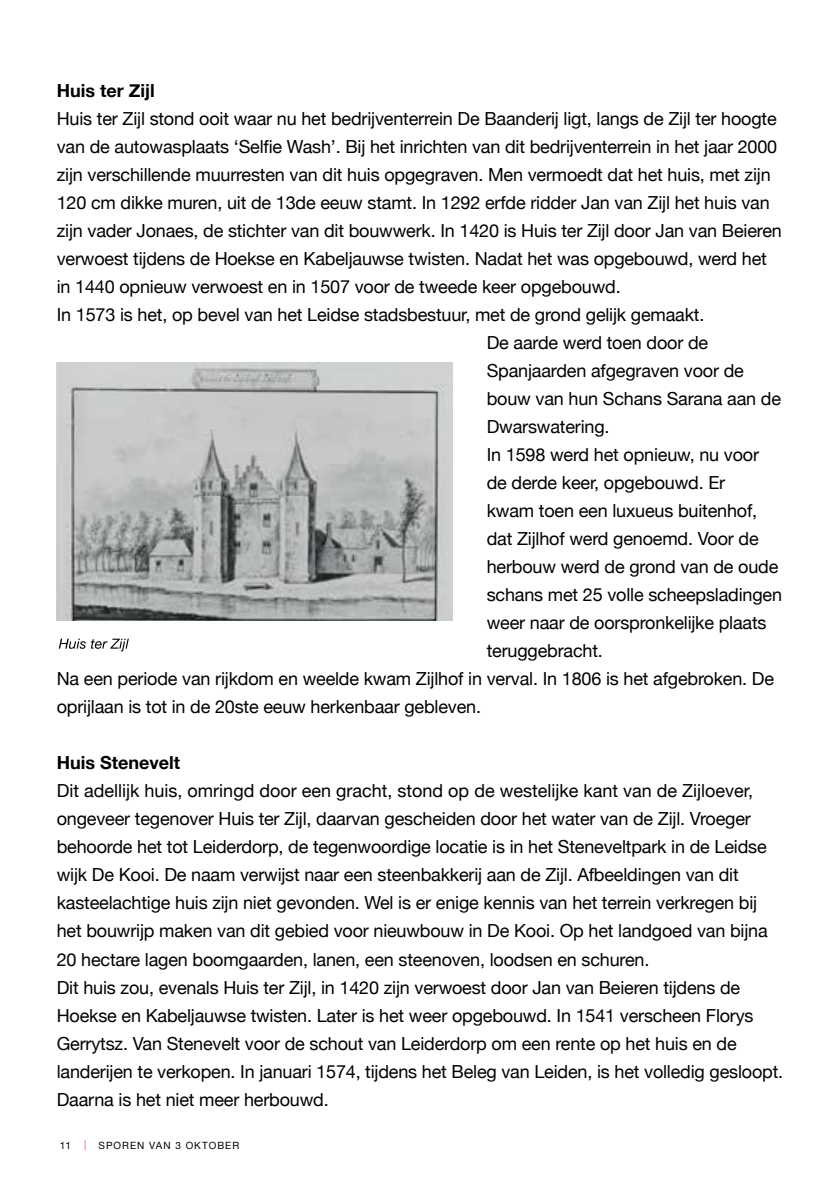
<style>
.page{position:relative;width:840px;height:1191px;background:#fff}
.page>*{position:absolute;margin:0;border:0;box-sizing:border-box;transform-origin:0 0}
.t1{font:18px/28px "Helvetica Neue";letter-spacing:-.01em;color:#000}
.t2{font:700 18px "Helvetica Neue";color:#000}
.t3{font:10px "Helvetica Neue";letter-spacing:.1em;color:#000}
.s1{color:#f04e48}
</style>
<div class="page">
<img style="left:57px;top:363px;width:395px;height:258px">
<svg style="left:59px;top:638px;width:70px;height:13px"></svg>
<p class="t2" style="left:57px;top:76px;width:99px">Huis ter Zijl</p>
<p class="t1" style="left:57px;top:106px;width:721px">Huis ter Zijl stond ooit waar nu het bedrijventerrein De Baanderij ligt, langs de Zijl ter hoogte</p>
<p class="t1" style="left:57px;top:134px;width:721px">van de autowasplaats ‘Selfie Wash’. Bij het inrichten van dit bedrijventerrein in het jaar 2000</p>
<p class="t1" style="left:57px;top:162px;width:715px">zijn verschillende muurresten van dit huis opgegraven. Men vermoedt dat het huis, met zijn</p>
<p class="t1" style="left:57px;top:190px;width:714px">120 cm dikke muren, uit de 13de eeuw stamt. In 1292 erfde ridder Jan van Zijl het huis van</p>
<p class="t1" style="left:57px;top:218px;width:726px">zijn vader Jonaes, de stichter van dit bouwwerk. In 1420 is Huis ter Zijl door Jan van Beieren</p>
<p class="t1" style="left:57px;top:246px;width:711px">verwoest tijdens de Hoekse en Kabeljauwse twisten. Nadat het was opgebouwd, werd het</p>
<p class="t1" style="left:57px;top:274px;width:565px">in 1440 opnieuw verwoest en in 1507 voor de tweede keer opgebouwd.</p>
<p class="t1" style="left:57px;top:302px;width:649px">In 1573 is het, op bevel van het Leidse stadsbestuur, met de grond gelijk gemaakt.</p>
<p class="t1" style="left:486px;top:330px;width:223px">De aarde werd toen door de</p>
<p class="t1" style="left:486px;top:358px;width:258px">Spanjaarden afgegraven voor de</p>
<p class="t1" style="left:486px;top:386px;width:295px">bouw van hun Schans Sarana aan de</p>
<p class="t1" style="left:486px;top:414px;width:124px">Dwarswatering.</p>
<p class="t1" style="left:486px;top:442px;width:273px">In 1598 werd het opnieuw, nu voor</p>
<p class="t1" style="left:486px;top:470px;width:240px">de derde keer, opgebouwd. Er</p>
<p class="t1" style="left:486px;top:498px;width:272px">kwam toen een luxueus buitenhof,</p>
<p class="t1" style="left:486px;top:526px;width:273px">dat Zijlhof werd genoemd. Voor de</p>
<p class="t1" style="left:486px;top:554px;width:293px">herbouw werd de grond van de oude</p>
<p class="t1" style="left:486px;top:582px;width:296px">schans met 25 volle scheepsladingen</p>
<p class="t1" style="left:486px;top:610px;width:281px">weer naar de oorspronkelijke plaats</p>
<p class="t1" style="left:486px;top:638px;width:118px">teruggebracht.</p>
<p class="t1" style="left:57px;top:666px;width:718px">Na een periode van rijkdom en weelde kwam Zijlhof in verval. In 1806 is het afgebroken. De</p>
<p class="t1" style="left:57px;top:694px;width:425px">oprijlaan is tot in de 20ste eeuw herkenbaar gebleven.</p>
<p class="t2" style="left:57px;top:749px;width:125px">Huis Stenevelt</p>
<p class="t1" style="left:57px;top:778px;width:727px">Dit adellijk huis, omringd door een gracht, stond op de westelijke kant van de Zijloever, ongeveer tegenover Huis ter Zijl, daarvan gescheiden door het water van de Zijl. Vroeger behoorde het tot Leiderdorp, de tegenwoordige locatie is in het Steneveltpark in de Leidse wijk De Kooi. De naam verwijst naar een steenbakkerij aan de Zijl. Afbeeldingen van dit kasteelachtige huis zijn niet gevonden. Wel is er enige kennis van het terrein verkregen bij het bouwrijp maken van dit gebied voor nieuwbouw in De Kooi. Op het landgoed van bijna 20 hectare lagen boomgaarden, lanen, een steenoven, loodsen en schuren.<br>Dit huis zou, evenals Huis ter Zijl, in 1420 zijn verwoest door Jan van Beieren tijdens de Hoekse en Kabeljauwse twisten. Later is het weer opgebouwd. In 1541 verscheen Florys Gerrytsz. Van Stenevelt voor de schout van Leiderdorp om een rente op het huis en de landerijen te verkopen. In januari 1574, tijdens het Beleg van Leiden, is het volledig gesloopt.<br>Daarna is het niet meer herbouwd.</p>
<p class="t3" style="left:60px;top:1138px;width:13px">11</p>
<p class="t3" style="left:84px;top:1138px;width:156px"><span class="s1">|</span> SPOREN VAN 3 OKTOBER</p>
</div>
